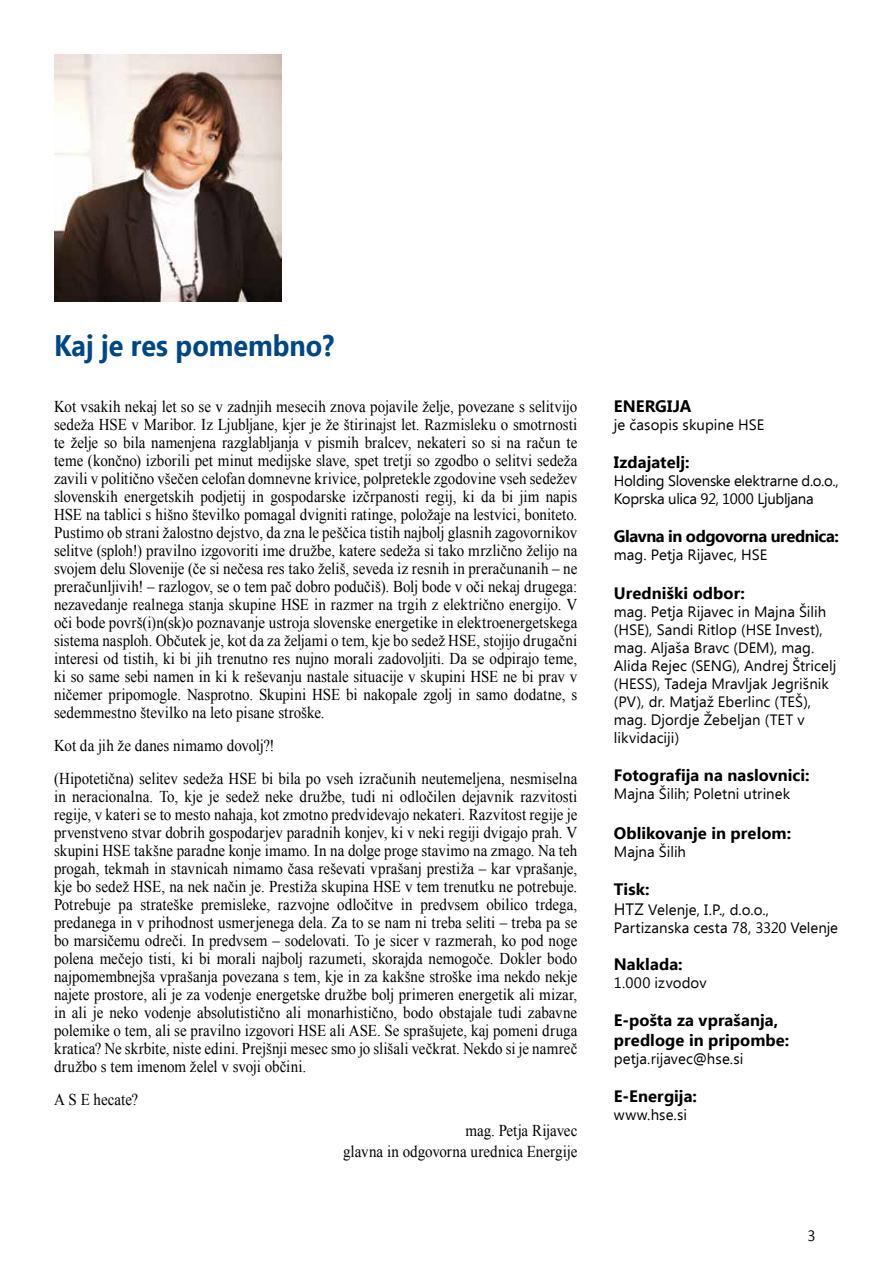
<style>
.page{position:relative;width:893px;height:1263px;background:#fff}
.page>*{position:absolute;margin:0;border:0;box-sizing:border-box;transform-origin:0 0}
.t1{font:700 29.7px "Ebrima";color:#004785;scale:.91 1}
.t2{font:16.5px/18px "Times New Roman";color:#000;text-align:justify;scale:.91 1}
.t3{font:700 16.5px/19.8px "Ebrima";letter-spacing:.005em;color:#000}
.t4{font:700 16.5px "Ebrima";letter-spacing:-.025em;color:#000}
.t5{font:15px/18px "Ebrima";color:#000}
.t6{font:15px/18px "Ebrima";letter-spacing:-.02em;color:#000}
.s1{font-size:16.5px}
</style>
<div class="page">
<img style="left:54px;top:54px;width:227px;height:247px">
<h1 class="t1" style="left:54px;top:323px;width:310px">Kaj je res pomembno?</h1>
<p class="t2" style="left:54px;top:397px;width:577px">Kot vsakih nekaj let so se v zadnjih mesecih znova pojavile želje, povezane s selitvijo sedeža HSE v Maribor. Iz Ljubljane, kjer je že štirinajst let. Razmisleku o smotrnosti te želje so bila namenjena razglabljanja v pismih bralcev, nekateri so si na račun te teme (končno) izborili pet minut medijske slave, spet tretji so zgodbo o selitvi sedeža zavili v politično všečen celofan domnevne krivice, polpretekle zgodovine vseh sedežev slovenskih energetskih podjetij in gospodarske izčrpanosti regij, ki da bi jim napis HSE na tablici s hišno številko pomagal dvigniti ratinge, položaje na lestvici, boniteto.<br>Pustimo ob strani žalostno dejstvo, da zna le peščica tistih najbolj glasnih zagovornikov selitve (sploh!) pravilno izgovoriti ime družbe, katere sedeža si tako mrzlično želijo na svojem delu Slovenije (če si nečesa res tako želiš, seveda iz resnih in preračunanih – ne preračunljivih! – razlogov, se o tem pač dobro podučiš). Bolj bode v oči nekaj drugega: nezavedanje realnega stanja skupine HSE in razmer na trgih z električno energijo. V oči bode površ(i)n(sk)o poznavanje ustroja slovenske energetike in elektroenergetskega sistema nasploh. Občutek je, kot da za željami o tem, kje bo sedež HSE, stojijo drugačni interesi od tistih, ki bi jih trenutno res nujno morali zadovoljiti. Da se odpirajo teme, ki so same sebi namen in ki k reševanju nastale situacije v skupini HSE ne bi prav v ničemer pripomogle. Nasprotno. Skupini HSE bi nakopale zgolj in samo dodatne, s sedemmestno številko na leto pisane stroške.</p>
<p class="t2" style="left:54px;top:729px;width:577px;line-height:32.8px">Kot da jih že danes nimamo dovolj?!<br>(Hipotetična) selitev sedeža HSE bi bila po vseh izračunih neutemeljena, nesmiselna</p>
<p class="t2" style="left:54px;top:787px;width:577px">in neracionalna. To, kje je sedež neke družbe, tudi ni odločilen dejavnik razvitosti regije, v kateri se to mesto nahaja, kot zmotno predvidevajo nekateri. Razvitost regije je prvenstveno stvar dobrih gospodarjev paradnih konjev, ki v neki regiji dvigajo prah. V skupini HSE takšne paradne konje imamo. In na dolge proge stavimo na zmago. Na teh progah, tekmah in stavnicah nimamo časa reševati vprašanj prestiža – kar vprašanje, kje bo sedež HSE, na nek način je. Prestiža skupina HSE v tem trenutku ne potrebuje.<br>Potrebuje pa strateške premisleke, razvojne odločitve in predvsem obilico trdega, predanega in v prihodnost usmerjenega dela. Za to se nam ni treba seliti – treba pa se bo marsičemu odreči. In predvsem – sodelovati. To je sicer v razmerah, ko pod noge polena mečejo tisti, ki bi morali najbolj razumeti, skorajda nemogoče. Dokler bodo najpomembnejša vprašanja povezana s tem, kje in za kakšne stroške ima nekdo nekje najete prostore, ali je za vodenje energetske družbe bolj primeren energetik ali mizar, in ali je neko vodenje absolutistično ali monarhistično, bodo obstajale tudi zabavne polemike o tem, ali se pravilno izgovori HSE ali ASE. Se sprašujete, kaj pomeni druga kratica? Ne skrbite, niste edini. Prejšnji mesec smo jo slišali večkrat. Nekdo si je namreč družbo s tem imenom želel v svoji občini.</p>
<p class="t2" style="left:54px;top:1090px;width:94px">A S E hecate?</p>
<p class="t2" style="left:343px;top:1120px;width:259px;line-height:21px;text-align:right">mag. Petja Rijavec<br>glavna in odgovorna urednica Energije</p>
<p class="t3" style="left:614px;top:397px;width:79px">ENERGIJA</p>
<p class="t5" style="left:614px;top:417px;width:152px">je časopis skupine HSE</p>
<p class="t3" style="left:614px;top:453px;width:77px">Izdajatelj:</p>
<p class="t6" style="left:614px;top:473px;width:226px">Holding Slovenske elektrarne d.o.o.,<br>Koprska ulica 92, 1000 Ljubljana</p>
<p class="t4" style="left:614px;top:524px;width:227px">Glavna in odgovorna urednica:</p>
<p class="t5" style="left:614px;top:546px;width:155px">mag. Petja Rijavec, HSE</p>
<p class="t3" style="left:614px;top:584px;width:133px">Uredniški odbor:</p>
<p class="t5" style="left:614px;top:604px;width:224px">mag. Petja Rijavec in Majna Šilih (HSE), Sandi Ritlop (HSE Invest), mag. Aljaša Bravc (DEM), mag.<br>Alida Rejec (SENG), Andrej Štricelj (HESS), Tadeja Mravljak Jegrišnik (PV), dr. Matjaž Eberlinc (TEŠ), mag. Djordje Žebeljan (TET v likvidaciji)</p>
<p class="t3" style="left:614px;top:766px;width:197px">Fotografija na naslovnici:</p>
<p class="t5" style="left:614px;top:786px;width:178px">Majna Šilih; Poletni utrinek</p>
<p class="t3" style="left:614px;top:824px;width:179px">Oblikovanje in prelom:</p>
<p class="t5" style="left:614px;top:843px;width:74px">Majna Šilih</p>
<p class="t3" style="left:614px;top:880px;width:37px">Tisk:</p>
<p class="t5" style="left:614px;top:901px;width:226px"><span class="s1">HTZ</span> Velenje, I.P., d.o.o.,<br>Partizanska cesta 78, 3320 Velenje</p>
<p class="t3" style="left:614px;top:955px;width:70px">Naklada:</p>
<p class="t5" style="left:614px;top:975px;width:94px">1.000 izvodov</p>
<p class="t3" style="left:614px;top:1011px;width:177px">E-pošta za vprašanja, predloge in pripombe:</p>
<p class="t5" style="left:614px;top:1050px;width:131px">petja.rijavec@hse.si</p>
<p class="t3" style="left:614px;top:1087px;width:85px">E-Energija:</p>
<p class="t5" style="left:614px;top:1106px;width:75px">www.hse.si</p>
<p class="t5" style="left:808px;top:1228px;width:10px">3</p>
</div>
